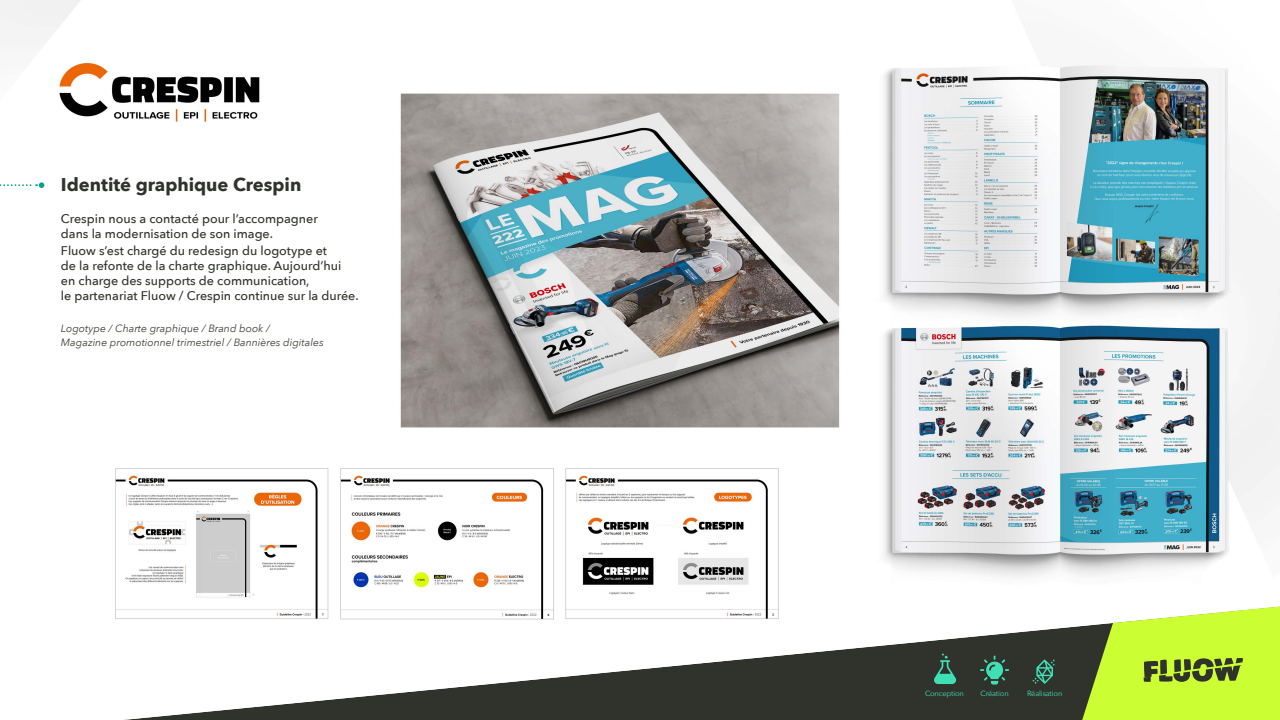
<style>
.page{position:relative;width:1280px;height:720px;background:#fff}
.page>*{position:absolute;margin:0;border:0;box-sizing:border-box;transform-origin:0 0}
.t1{font:700 18.4px "Avenir Next";color:#30332b}
.t2{font:500 12.55px/15.1px "Avenir Next";color:#30332b}
.t3{font:italic 10.5px/14px "Avenir Next";color:#3d4036}
.t4{font:7.5px "Avenir Next";letter-spacing:-.02em;color:#40e0b7}
</style>
<div class="page">
<img style="left:0;top:0;width:1280px;height:720px">
<svg style="left:0;top:182px;width:44px;height:6px"></svg>
<svg style="left:980px;top:656px;width:29px;height:29px"></svg>
<svg style="left:1033px;top:660px;width:22px;height:24px"></svg>
<svg style="left:934px;top:654px;width:22px;height:30px"></svg>
<svg style="left:1082px;top:607px;width:198px;height:113px;background:#bce542"></svg>
<h1 class="t1" style="left:61px;top:169px;width:242px">Identité graphique Crespin</h1>
<p class="t2" style="left:61px;top:211px;width:258px">Crespin nous a contacté pour l’accompagner dans la modernisation de son image.</p>
<p class="t2" style="left:61px;top:243px;width:299px">Fluow s’est chargé du redesign du logotype et<br>de la refonte de la charte graphique. Aujourd’hui en charge des supports de communication,<br>le partenariat Fluow / Crespin continue sur la durée.</p>
<p class="t3" style="left:61px;top:321px;width:264px">Logotype / Charte graphique / Brand book /<br>Magazine promotionnel trimestriel / Bannières digitales</p>
<p class="t4" style="left:925px;top:687px;width:40px">Conception</p>
<p class="t4" style="left:980px;top:687px;width:30px">Création</p>
<p class="t4" style="left:1027px;top:687px;width:37px">Réalisation</p>
</div>
